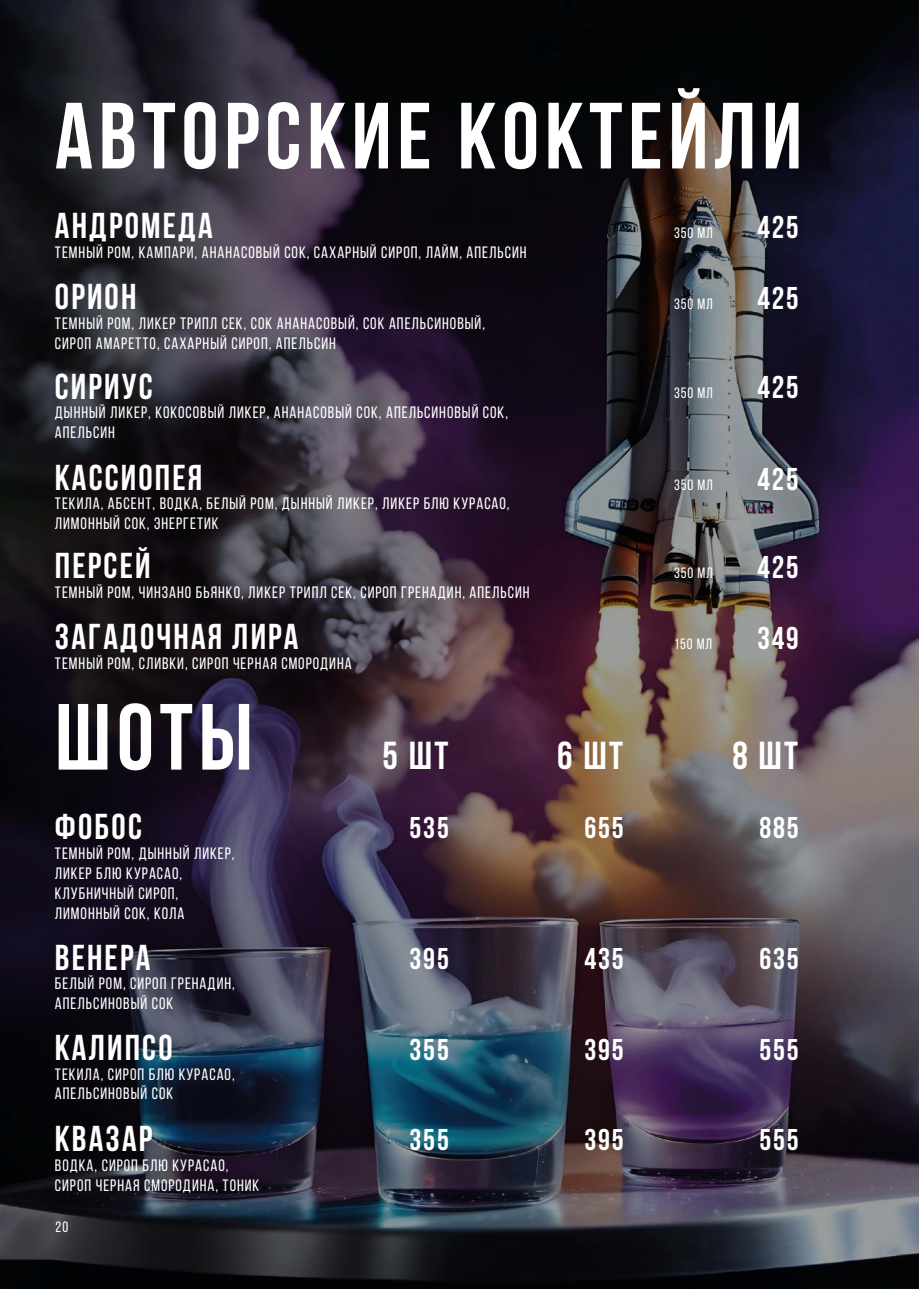
<style>
.page{position:relative;width:919px;height:1289px;background:#fff}
.page>*{position:absolute;margin:0;border:0;box-sizing:border-box;transform-origin:0 0}
.t1{font:700 93.75px "Bebas Neue";letter-spacing:.06em;color:#fff}
.t2{font:700 39px "Bebas Neue";color:#fff}
.t3{font:700 36px "Bebas Neue";letter-spacing:.06em;color:#fff}
.t4{font:700 31.5px "Bebas Neue";letter-spacing:.06em;color:#fff}
.t5{font:700 30px "Bebas Neue";letter-spacing:.06em;color:#fff}
.t6{font:16.5px/19.8px "Bebas Neue";letter-spacing:.06em;color:#fff}
.t7{font:15px "Bebas Neue";letter-spacing:.06em;color:#fff}
</style>
<div class="page">
<img style="left:0;top:0;width:918px;height:1288px">
<h1 class="t1" style="left:55px;top:85px;width:748px">АВТОРСКИЕ КОКТЕЙЛИ</h1>
<h3 class="t3" style="left:55px;top:206px;width:159px">Андромеда</h3>
<p class="t6" style="left:55px;top:242px;width:473px">Темный ром, кампари, ананасовый сок, сахарный сироп, лайм, апельсин</p>
<h3 class="t3" style="left:55px;top:277px;width:83px">Орион</h3>
<p class="t6" style="left:55px;top:313px;width:431px">Темный ром, ликер трипл сек, сок ананасовый, сок апельсиновый, сироп амаретто, сахарный сироп, апельсин</p>
<h3 class="t3" style="left:55px;top:366px;width:99px">сириус</h3>
<p class="t6" style="left:55px;top:402px;width:454px">Дынный ликер, кокосовый ликер, ананасовый сок, апельсиновый сок, апельсин</p>
<h3 class="t3" style="left:55px;top:457px;width:149px">Кассиопея</h3>
<p class="t6" style="left:55px;top:493px;width:456px">Текила, абсент, водка, белый ром, дынный ликер, ликер блю курасао, лимонный сок, энергетик</p>
<h3 class="t3" style="left:55px;top:546px;width:97px">Персей</h3>
<p class="t6" style="left:55px;top:582px;width:476px">Темный ром, чинзано бьянко, ликер трипл сек, сироп гренадин, апельсин</p>
<h3 class="t3" style="left:55px;top:616px;width:245px">Загадочная Лира</h3>
<p class="t6" style="left:55px;top:653px;width:298px">темный ром, сливки, сироп черная смородина</p>
<p class="t7" style="left:674px;top:225px;width:40px">350 МЛ</p>
<h3 class="t4" style="left:757px;top:210px;width:43px">425</h3>
<p class="t7" style="left:674px;top:296px;width:40px">350 МЛ</p>
<h3 class="t4" style="left:757px;top:281px;width:43px">425</h3>
<p class="t7" style="left:674px;top:385px;width:40px">350 МЛ</p>
<h3 class="t4" style="left:757px;top:370px;width:43px">425</h3>
<p class="t7" style="left:674px;top:476px;width:40px">350 МЛ</p>
<h3 class="t4" style="left:757px;top:461px;width:43px">425</h3>
<p class="t7" style="left:674px;top:564px;width:40px">350 МЛ</p>
<h3 class="t4" style="left:757px;top:550px;width:43px">425</h3>
<p class="t7" style="left:674px;top:635px;width:40px">150 МЛ</p>
<h3 class="t4" style="left:757px;top:620px;width:43px">349</h3>
<h1 class="t1" style="left:55px;top:685px;width:199px">Шоты</h1>
<h3 class="t3" style="left:55px;top:807px;width:88px">Фобос</h3>
<p class="t6" style="left:55px;top:843px;width:181px">Темный ром, дынный ликер, ликер блю курасао, клубничный сироп, лимонный сок, кола</p>
<h3 class="t3" style="left:55px;top:937px;width:97px">Венера</h3>
<p class="t6" style="left:55px;top:973px;width:181px">Белый ром, сироп гренадин, апельсиновый сок</p>
<h3 class="t3" style="left:55px;top:1027px;width:119px">Калипсо</h3>
<p class="t6" style="left:55px;top:1063px;width:181px">Текила, сироп блю курасао, апельсиновый сок</p>
<h3 class="t3" style="left:55px;top:1118px;width:99px">Квазар</h3>
<p class="t6" style="left:55px;top:1154px;width:206px">Водка, сироп блю курасао, сироп черная смородина, тоник</p>
<p class="t7" style="left:56px;top:1218px;width:14px">20</p>
<h2 class="t2" style="left:382px;top:734px;width:67px">5 шт</h2>
<h2 class="t2" style="left:557px;top:734px;width:67px">6 шт</h2>
<h2 class="t2" style="left:732px;top:734px;width:67px">8 шт</h2>
<h3 class="t5" style="left:409px;top:811px;width:41px">535</h3>
<h3 class="t5" style="left:584px;top:811px;width:41px">655</h3>
<h3 class="t5" style="left:759px;top:811px;width:41px">885</h3>
<h3 class="t5" style="left:409px;top:942px;width:41px">395</h3>
<h3 class="t5" style="left:584px;top:942px;width:41px">435</h3>
<h3 class="t5" style="left:759px;top:942px;width:41px">635</h3>
<h3 class="t5" style="left:409px;top:1033px;width:41px">355</h3>
<h3 class="t5" style="left:584px;top:1033px;width:41px">395</h3>
<h3 class="t5" style="left:759px;top:1033px;width:41px">555</h3>
<h3 class="t5" style="left:409px;top:1122px;width:41px">355</h3>
<h3 class="t5" style="left:584px;top:1122px;width:41px">395</h3>
<h3 class="t5" style="left:759px;top:1122px;width:41px">555</h3>
</div>
